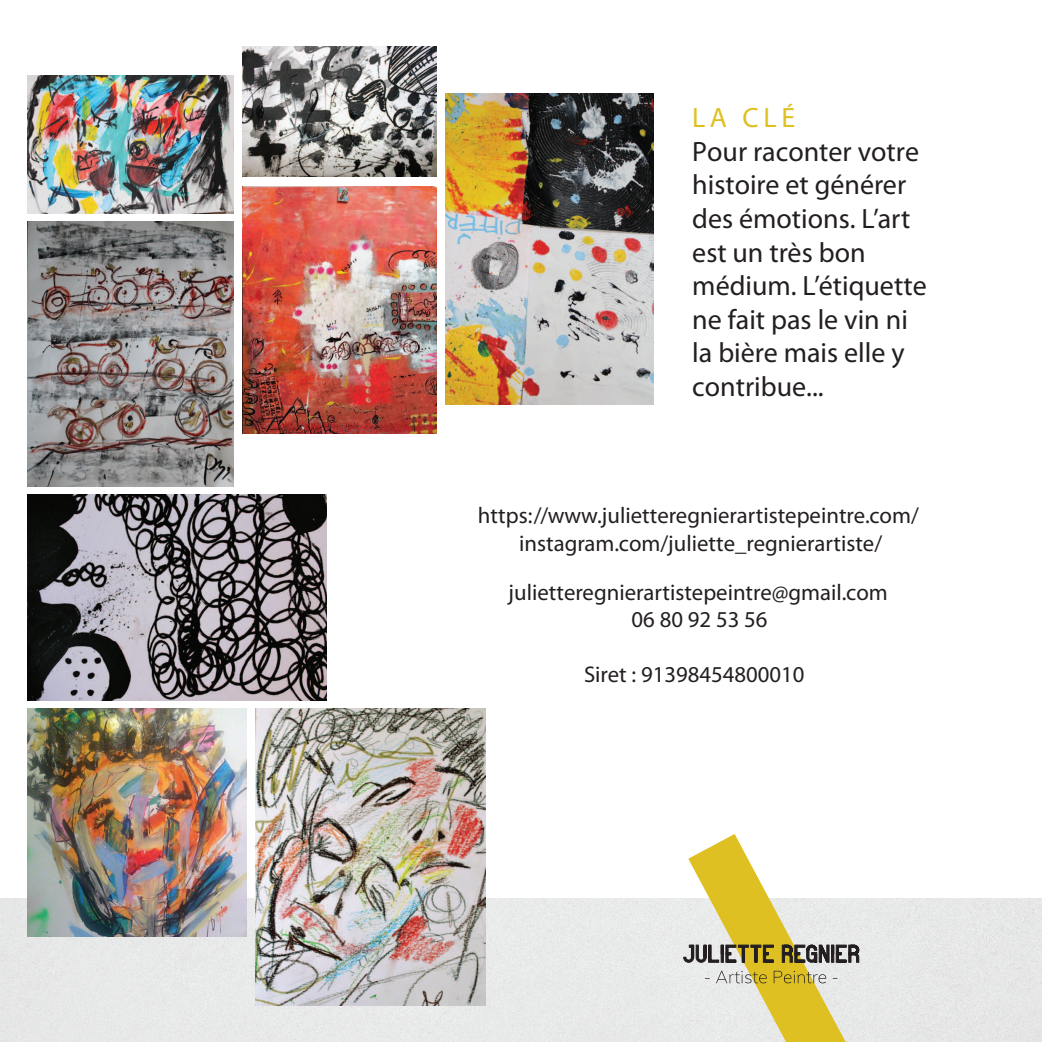
<style>
.page{position:relative;width:1042px;height:1042px;background:#fff}
.page>*{position:absolute;margin:0;border:0;box-sizing:border-box;transform-origin:0 0}
.t1{font:200 28px/33.6px "Muli";color:#231f20}
.t2{font:28px "Muli";color:#dfc022}
.t3{font:300 22.75px/27.3px "Muli";color:#231f20;text-align:center}
</style>
<div class="page">
<div style="left:0;top:898px;width:640px;height:143px;background:#e8e9e9"></div>
<img style="left:27px;top:76px;width:206px;height:137px">
<img style="left:242px;top:46px;width:195px;height:130px">
<img style="left:27px;top:221px;width:206px;height:265px">
<img style="left:242px;top:187px;width:195px;height:247px">
<img style="left:27px;top:495px;width:299px;height:205px">
<img style="left:446px;top:93px;width:207px;height:311px">
<img style="left:27px;top:708px;width:219px;height:228px">
<img style="left:256px;top:708px;width:229px;height:297px">
<svg style="left:640px;top:834px;width:401px;height:207px"></svg>
<svg style="left:704px;top:970px;width:133px;height:13px"></svg>
<svg style="left:683px;top:944px;width:175px;height:18px"></svg>
<p class="t2" style="left:692px;top:101px;width:104px">LA CLÉ</p>
<p class="t1" style="left:692px;top:137px;width:236px">Pour raconter votre histoire et générer des émotions. L’art est un très bon médium. L’étiquette ne fait pas le vin ni la bière mais elle y contribue...</p>
<p class="t3" style="left:477px;top:504px;width:442px">https://www.julietteregnierartistepeintre.com/ instagram.com/juliette_regnierartiste/</p>
<p class="t3" style="left:508px;top:580px;width:381px">julietteregnierartistepeintre@gmail.com<br>06 80 92 53 56</p>
<p class="t3" style="left:584px;top:662px;width:222px">Siret : 91398454800010</p>
</div>
